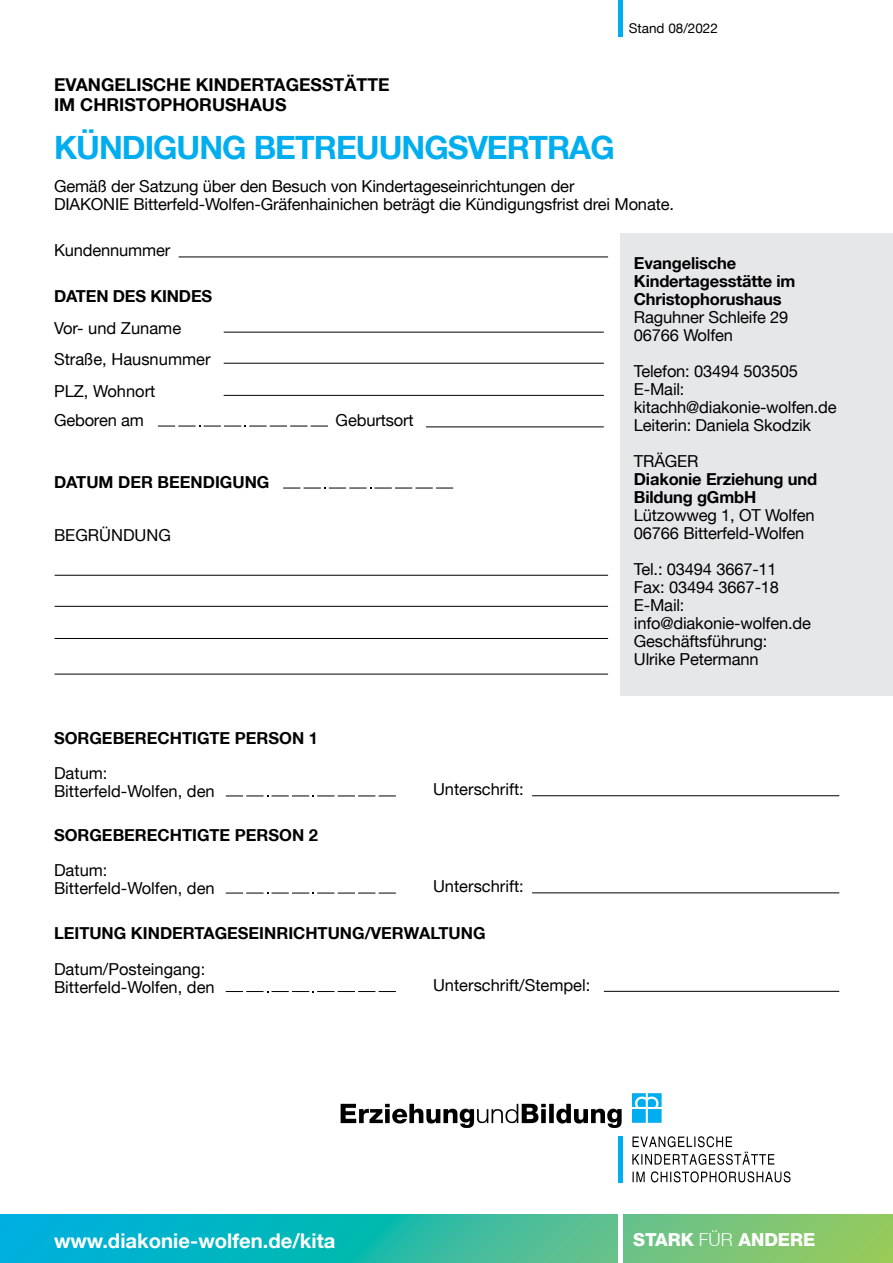
<style>
.page{position:relative;width:893px;height:1263px;background:#fff}
.page>*{position:absolute;margin:0;border:0;box-sizing:border-box;transform-origin:0 0}
.t1{font:700 32.1px "Helvetica Neue LT";letter-spacing:-.03em;color:#00aeef}
.t2{font:700 20.25px "Helvetica Neue LT";color:#fff}
.t3{font:800 17.85px "Helvetica Neue LT";color:#fff}
.t4{font:700 17.7px/20.2px "Helvetica Neue LT";color:#000}
.t5{font:16.5px/18px "Helvetica Neue LT";letter-spacing:-.01em;color:#000}
.t6{font:700 16.5px/18px "Helvetica Neue LT";letter-spacing:-.01em;color:#000}
.t7{font:13.5px "Helvetica Neue LT";color:#000}
.s1{font-weight:300}
</style>
<div class="page">
<svg style="left:0;top:1214px;width:893px;height:49px;background:#39bca1"></svg>
<hr style="left:618px;top:1209px;width:4px;height:54px;background:#fff">
<hr style="left:618px;top:0;width:4px;height:36px;background:#00aeef">
<svg style="left:341px;top:1104px;width:281px;height:24px"></svg>
<svg style="left:632px;top:1093px;width:30px;height:30px"></svg>
<hr style="left:618px;top:1136px;width:4px;height:46px;background:#00aeef">
<svg style="left:633px;top:1171px;width:157px;height:11px"></svg>
<svg style="left:632px;top:1136px;width:142px;height:29px"></svg>
<div style="left:620px;top:234px;width:273px;height:462px;background:#e6e7e8"></div>
<svg style="left:158px;top:425px;width:170px;height:2px"></svg>
<hr style="left:426px;top:426px;width:178px;height:1px;background:#000">
<hr style="left:179px;top:257px;width:429px;height:1px;background:#000">
<hr style="left:532px;top:795px;width:307px;height:1px;background:#000">
<svg style="left:226px;top:795px;width:170px;height:2px"></svg>
<hr style="left:532px;top:892px;width:307px;height:1px;background:#000">
<svg style="left:226px;top:892px;width:170px;height:2px"></svg>
<hr style="left:604px;top:991px;width:235px;height:1px;background:#000">
<svg style="left:226px;top:991px;width:170px;height:1px"></svg>
<hr style="left:55px;top:575px;width:553px;height:1px;background:#000">
<hr style="left:55px;top:606px;width:553px;height:1px;background:#000">
<hr style="left:55px;top:638px;width:553px;height:1px;background:#000">
<hr style="left:224px;top:332px;width:380px;height:1px;background:#000">
<hr style="left:224px;top:363px;width:380px;height:1px;background:#000">
<hr style="left:224px;top:395px;width:380px;height:1px;background:#000">
<svg style="left:283px;top:487px;width:170px;height:2px"></svg>
<hr style="left:55px;top:674px;width:553px;height:1px;background:#000">
<p class="t4" style="left:54px;top:74px;width:337px">EVANGELISCHE KINDERTAGESSTÄTTE<br>IM CHRISTOPHORUSHAUS</p>
<h1 class="t1" style="left:54px;top:128px;width:562px">KÜNDIGUNG BETREUUNGSVERTRAG</h1>
<p class="t7" style="left:629px;top:21px;width:91px">Stand 08/2022</p>
<p class="t5" style="left:54px;top:177px;width:621px">Gemäß der Satzung über den Besuch von Kindertageseinrichtungen der<br>DIAKONIE Bitterfeld-Wolfen-Gräfenhainichen beträgt die Kündigungsfrist drei Monate.</p>
<p class="t5" style="left:54px;top:241px;width:118px">Kundennummer</p>
<p class="t6" style="left:54px;top:287px;width:160px">DATEN DES KINDES</p>
<p class="t5" style="left:54px;top:312px;width:158px;line-height:31.5px">Vor- und Zuname<br>Straße, Hausnummer<br>PLZ, Wohnort</p>
<p class="t5" style="left:54px;top:411px;width:91px">Geboren am</p>
<p class="t5" style="left:336px;top:411px;width:79px">Geburtsort</p>
<p class="t6" style="left:54px;top:473px;width:217px">DATUM DER BEENDIGUNG</p>
<p class="t5" style="left:54px;top:526px;width:119px">BEGRÜNDUNG</p>
<p class="t6" style="left:54px;top:728px;width:266px">SORGEBERECHTIGTE PERSON 1</p>
<p class="t5" style="left:54px;top:764px;width:162px">Datum:<br>Bitterfeld-Wolfen, den</p>
<p class="t5" style="left:433px;top:780px;width:92px">Unterschrift:</p>
<p class="t6" style="left:54px;top:825px;width:266px">SORGEBERECHTIGTE PERSON 2</p>
<p class="t5" style="left:54px;top:861px;width:162px">Datum:<br>Bitterfeld-Wolfen, den</p>
<p class="t5" style="left:433px;top:877px;width:92px">Unterschrift:</p>
<p class="t6" style="left:54px;top:924px;width:433px">LEITUNG KINDERTAGESEINRICHTUNG/VERWALTUNG</p>
<p class="t5" style="left:54px;top:959px;width:162px">Datum/Posteingang:<br>Bitterfeld-Wolfen, den</p>
<p class="t5" style="left:433px;top:975px;width:159px">Unterschrift/Stempel:</p>
<p class="t6" style="left:634px;top:254px;width:163px">Evangelische<br>Kindertagesstätte im<br>Christophorushaus</p>
<p class="t5" style="left:634px;top:308px;width:156px">Raguhner Schleife 29<br>06766 Wolfen</p>
<p class="t5" style="left:634px;top:362px;width:204px">Telefon: 03494 503505<br>E-Mail: kitachh@diakonie-wolfen.de<br>Leiterin: Daniela Skodzik</p>
<p class="t5" style="left:634px;top:452px;width:66px">TRÄGER</p>
<p class="t6" style="left:634px;top:470px;width:185px">Diakonie Erziehung und<br>Bildung gGmbH</p>
<p class="t5" style="left:634px;top:506px;width:182px">Lützowweg 1, OT Wolfen<br>06766 Bitterfeld-Wolfen</p>
<p class="t5" style="left:634px;top:560px;width:179px">Tel.: 03494 3667-11<br>Fax: 03494 3667-18<br>E-Mail: info@diakonie-wolfen.de<br>Geschäftsführung:<br>Ulrike Petermann</p>
<p class="t2" style="left:54px;top:1228px;width:283px">www.diakonie-wolfen.de/kita</p>
<p class="t3" style="left:633px;top:1229px;width:184px">STARK <span class="s1">FÜR</span> ANDERE</p>
</div>
